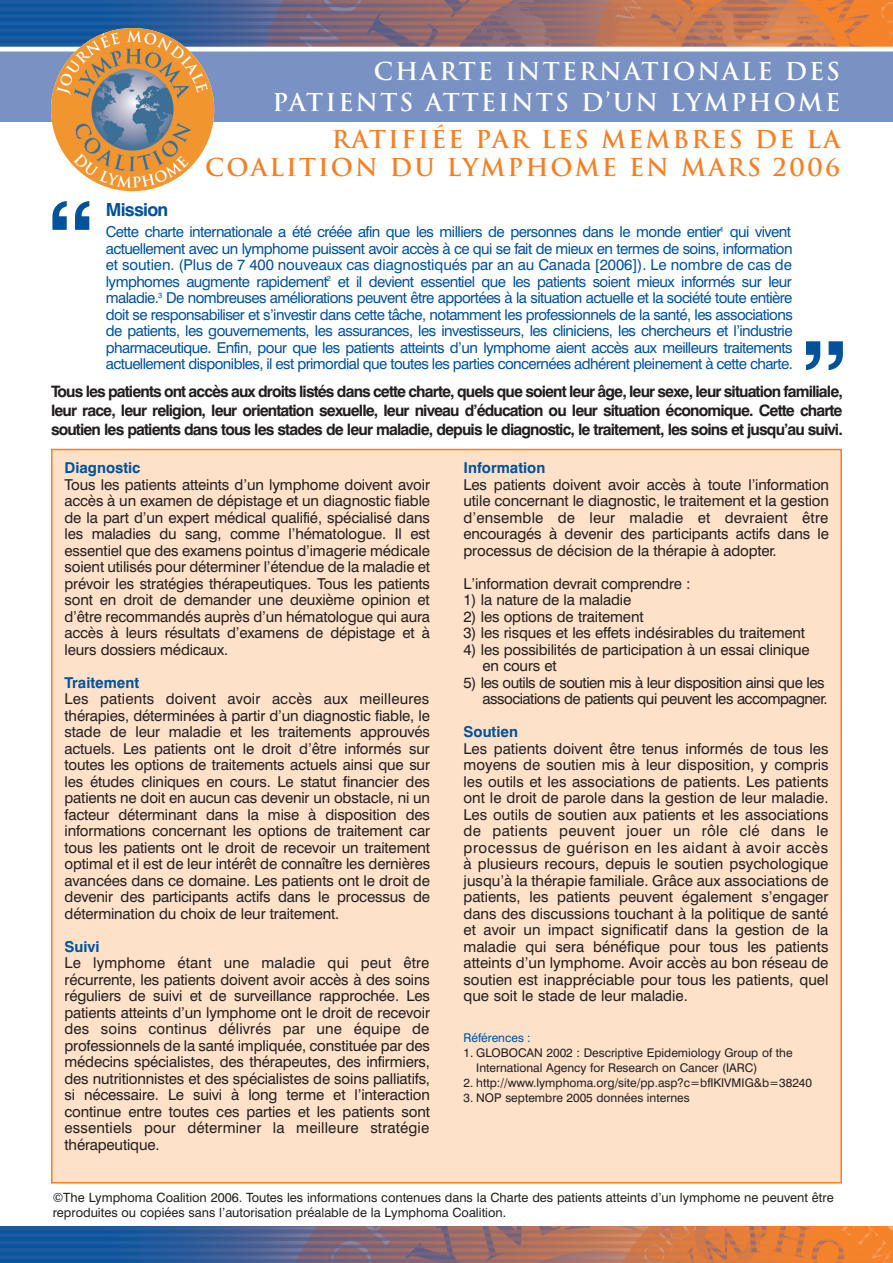
<style>
.page{position:relative;width:893px;height:1263px;background:#fff}
.page>*{position:absolute;margin:0;border:0;box-sizing:border-box;transform-origin:0 0}
.t1{font:700 105px "Swiss 721 BT";color:#01529b}
.t2{font:700 24px/28.5px "Trajan";letter-spacing:.085em;color:#f48026;text-align:right}
.t3{font:700 24px/31px "Trajan";letter-spacing:.085em;color:#fff;text-align:right}
.t4{font:700 18px "Swiss 721 BT";letter-spacing:-.04em;color:#01529b}
.t5{font:700 15.75px/18.9px "Swiss 721 BT";letter-spacing:-.055em;color:#231f20;text-align:justify}
.t6{font:15px/16.5px "Swiss 721 BT";letter-spacing:-.01em;color:#231f20;text-align:justify}
.t7{font:15px/16.5px "Swiss 721 BT";letter-spacing:-.035em;color:#01529b}
.t8{font:15px/16.5px "Swiss 721 BT";letter-spacing:-.03em;color:#231f20;text-align:right}
.t9{font:700 15px "Swiss 721 BT";color:#01529b}
.t10{font:12.75px/15.3px "Swiss 721 BT";color:#231f20}
.t11{font:12px/15px "Swiss 721 BT";color:#231f20}
.t12{font:12px "Swiss 721 BT";color:#01529b}
</style>
<div class="page">
<img style="left:0;top:0;width:893px;height:122px">
<img style="left:0;top:1226px;width:893px;height:37px">
<img style="left:51px;top:28px;width:163px;height:163px;border-radius:82px">
<div style="left:52px;top:449px;width:789px;height:734px;background:#fee1c9"></div>
<h2 class="t3" style="left:272px;top:56px;width:569px">CHARTE INTERNATIONALE DES<br>PATIENTS ATTEINTS D’UN LYMPHOME</h2>
<h2 class="t2" style="left:205px;top:125px;width:636px">RATIFIÉE PAR LES MEMBRES DE LA<br>COALITION DU LYMPHOME EN MARS 2006</h2>
<h1 class="t1" style="left:48px;top:177px;width:48px">“</h1>
<p class="t4" style="left:106px;top:199px;width:64px">Mission</p>
<p class="t7" style="left:106px;top:223px;width:688px">Cette charte internationale a été créée afin que les milliers de personnes dans le monde entier<sup>1</sup> qui vivent actuellement avec un lymphome puissent avoir accès à ce qui se fait de mieux en termes de soins, information et soutien. (Plus de 7 400 nouveaux cas diagnostiqués par an au Canada [2006]). Le nombre de cas de lymphomes augmente rapidement<sup>2</sup> et il devient essentiel que les patients soient mieux informés sur leur maladie.<sup>3</sup> De nombreuses améliorations peuvent être apportées à la situation actuelle et la société toute entière doit se responsabiliser et s’investir dans cette tâche, notamment les professionnels de la santé, les associations de patients, les gouvernements, les assurances, les investisseurs, les cliniciens, les chercheurs et l’industrie pharmaceutique. Enfin, pour que les patients atteints d’un lymphome aient accès aux meilleurs traitements actuellement disponibles, il est primordial que toutes les parties concernées adhérent pleinement à cette charte.</p>
<p class="t5" style="left:51px;top:382px;width:793px">Tous les patients ont accès aux droits listés dans cette charte, quels que soient leur âge, leur sexe, leur situation familiale, leur race, leur religion, leur orientation sexuelle, leur niveau d’éducation ou leur situation économique. Cette charte soutien les patients dans tous les stades de leur maladie, depuis le diagnostic, le traitement, les soins et jusqu’au suivi.</p>
<p class="t9" style="left:65px;top:458px;width:77px">Diagnostic</p>
<p class="t6" style="left:65px;top:476px;width:367px">Tous les patients atteints d’un lymphome doivent avoir accès à un examen de dépistage et un diagnostic fiable de la part d’un expert médical qualifié, spécialisé dans les maladies du sang, comme l’hématologue. Il est essentiel que des examens pointus d’imagerie médicale soient utilisés pour déterminer l’étendue de la maladie et prévoir les stratégies thérapeutiques. Tous les patients sont en droit de demander une deuxième opinion et d’être recommandés auprès d’un hématologue qui aura accès à leurs résultats d’examens de dépistage et à leurs dossiers médicaux.</p>
<p class="t9" style="left:65px;top:673px;width:76px">Traitement</p>
<p class="t6" style="left:65px;top:690px;width:367px">Les patients doivent avoir accès aux meilleures thérapies, déterminées à partir d’un diagnostic fiable, le stade de leur maladie et les traitements approuvés actuels. Les patients ont le droit d’être informés sur toutes les options de traitements actuels ainsi que sur les études cliniques en cours. Le statut financier des patients ne doit en aucun cas devenir un obstacle, ni un facteur déterminant dans la mise à disposition des informations concernant les options de traitement car tous les patients ont le droit de recevoir un traitement optimal et il est de leur intérêt de connaître les dernières avancées dans ce domaine. Les patients ont le droit de devenir des participants actifs dans le processus de détermination du choix de leur traitement.</p>
<p class="t9" style="left:65px;top:937px;width:37px">Suivi</p>
<p class="t6" style="left:65px;top:954px;width:367px">Le lymphome étant une maladie qui peut être récurrente, les patients doivent avoir accès à des soins réguliers de suivi et de surveillance rapprochée. Les patients atteints d’un lymphome ont le droit de recevoir des soins continus délivrés par une équipe de professionnels de la santé impliquée, constituée par des médecins spécialistes, des thérapeutes, des infirmiers, des nutritionnistes et des spécialistes de soins palliatifs, si nécessaire. Le suivi à long terme et l’interaction continue entre toutes ces parties et les patients sont essentiels pour déterminer la meilleure stratégie thérapeutique.</p>
<h1 class="t1" style="left:847px;top:394px;width:48px;rotate:-180deg">“</h1>
<p class="t9" style="left:463px;top:458px;width:83px">Information</p>
<p class="t6" style="left:463px;top:476px;width:367px">Les patients doivent avoir accès à toute l’information utile concernant le diagnostic, le traitement et la gestion d’ensemble de leur maladie et devraient être encouragés à devenir des participants actifs dans le processus de décision de la thérapie à adopter.</p>
<p class="t6" style="left:463px;top:575px;width:229px">L’information devrait comprendre :</p>
<p class="t6" style="left:463px;top:591px;width:169px">1) la nature de la maladie</p>
<p class="t6" style="left:463px;top:608px;width:182px">2) les options de traitement</p>
<p class="t6" style="left:463px;top:624px;width:343px">3) les risques et les effets indésirables du traitement</p>
<p class="t6" style="left:483px;top:641px;width:329px;text-indent:-19px">4) les possibilités de participation à un essai clinique en cours et</p>
<p class="t8" style="left:464px;top:674px;width:365px">5) les outils de soutien mis à leur disposition ainsi que les associations de patients qui peuvent les accompagner.</p>
<p class="t9" style="left:464px;top:722px;width:56px">Soutien</p>
<p class="t6" style="left:463px;top:740px;width:367px">Les patients doivent être tenus informés de tous les moyens de soutien mis à leur disposition, y compris les outils et les associations de patients. Les patients ont le droit de parole dans la gestion de leur maladie.<br>Les outils de soutien aux patients et les associations de patients peuvent jouer un rôle clé dans le processus de guérison en les aidant à avoir accès à plusieurs recours, depuis le soutien psychologique jusqu’à la thérapie familiale. Grâce aux associations de patients, les patients peuvent également s’engager dans des discussions touchant à la politique de santé et avoir un impact significatif dans la gestion de la maladie qui sera bénéfique pour tous les patients atteints d’un lymphome. Avoir accès au bon réseau de soutien est inappréciable pour tous les patients, quel que soit le stade de leur maladie.</p>
<p class="t12" style="left:463px;top:1030px;width:69px">Références :</p>
<p class="t11" style="left:476px;top:1045px;width:318px;text-indent:-13px">1. GLOBOCAN 2002 : Descriptive Epidemiology Group of the<br>International Agency for Research on Cancer (IARC)</p>
<p class="t11" style="left:463px;top:1075px;width:350px">2. http://www.lymphoma.org/site/pp.asp?c=bfIKIVMIG&amp;b=38240</p>
<p class="t11" style="left:463px;top:1090px;width:228px">3. NOP septembre 2005 données internes</p>
<p class="t10" style="left:53px;top:1189px;width:782px">©The Lymphoma Coalition 2006. Toutes les informations contenues dans la Charte des patients atteints d’un lymphome ne peuvent être reproduites ou copiées sans l’autorisation préalable de la Lymphoma Coalition.</p>
</div>
